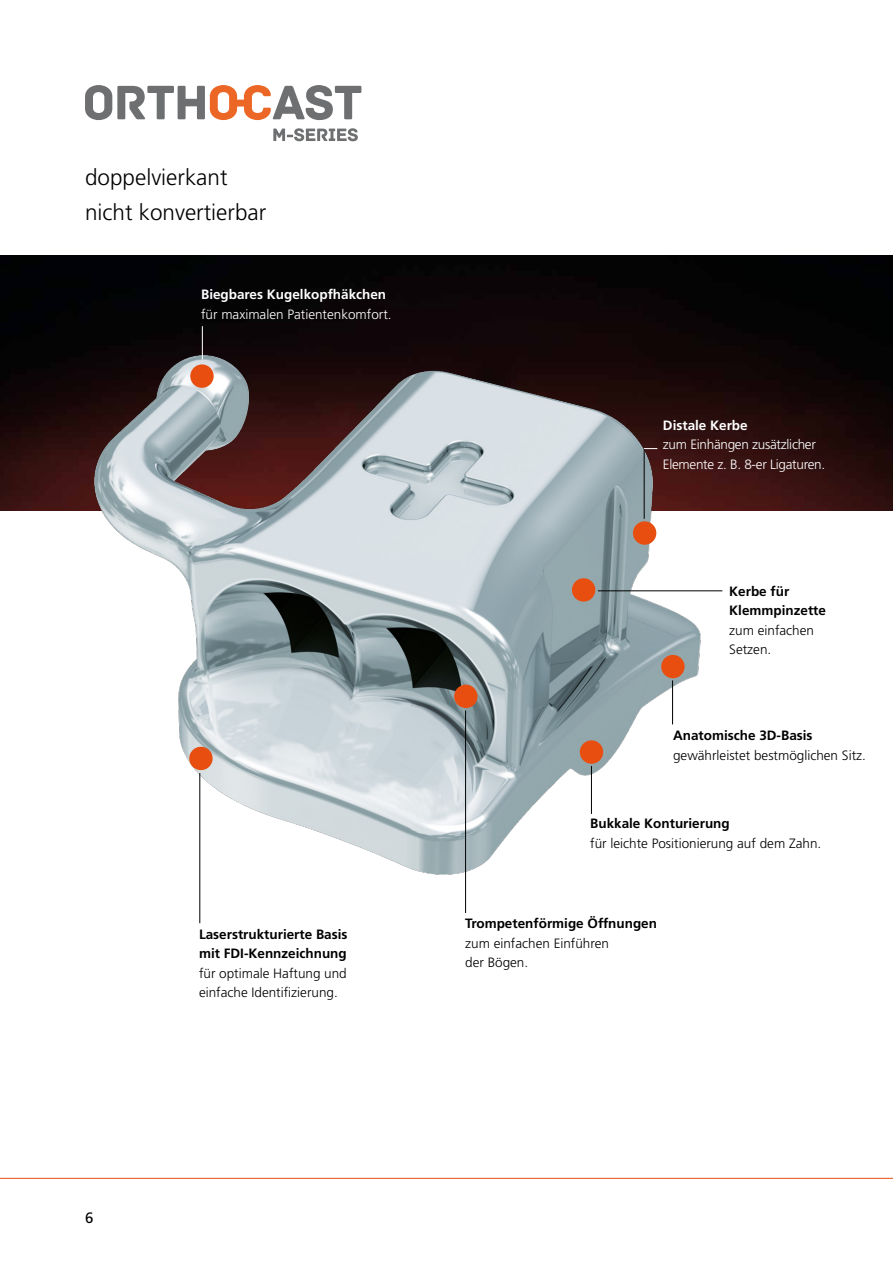
<style>
.page{position:relative;width:893px;height:1263px;background:#fff}
.page>*{position:absolute;margin:0;border:0;box-sizing:border-box;transform-origin:0 0}
.t1{font:300 22.5px/35.5px "Frutiger LT Std";color:#000}
.t2{font:15px "Frutiger LT Std";color:#000}
.t3{font:300 13.5px/19.5px "Frutiger LT Std";color:#000}
.t4{font:700 13.5px/19.5px "Frutiger LT Std";color:#000}
.t5{font:300 13.5px/19.5px "Frutiger LT Std";letter-spacing:-.02em;color:#fff}
.t6{font:700 13.5px "Frutiger LT Std";color:#fff}
.t7{font:300 13.5px "Frutiger LT Std";color:#fff}
</style>
<div class="page">
<img style="left:0;top:255px;width:893px;height:255px">
<img style="left:95px;top:355px;width:606px;height:519px">
<hr style="left:199px;top:773px;width:1px;height:150px;background:#000">
<hr style="left:672px;top:680px;width:1px;height:44px;background:#000">
<hr style="left:202px;top:326px;width:1px;height:33px;background:#fff">
<hr style="left:465px;top:711px;width:1px;height:202px;background:#000">
<hr style="left:598px;top:590px;width:124px;height:1px;background:#000">
<hr style="left:591px;top:766px;width:1px;height:48px;background:#000">
<div style="left:580px;top:740px;width:23px;height:24px;background:#e84e10;border-radius:50%"></div>
<div style="left:190px;top:364px;width:24px;height:24px;background:#e84e10;border-radius:50%"></div>
<div style="left:189px;top:747px;width:24px;height:23px;background:#e84e10;border-radius:50%"></div>
<div style="left:454px;top:685px;width:23px;height:23px;background:#e84e10;border-radius:50%"></div>
<div style="left:661px;top:655px;width:24px;height:23px;background:#e84e10;border-radius:50%"></div>
<div style="left:572px;top:578px;width:23px;height:24px;background:#e84e10;border-radius:50%"></div>
<hr style="left:644px;top:448px;width:1px;height:71px;background:#000">
<svg style="left:644px;top:448px;width:13px;height:1px"></svg>
<div style="left:633px;top:521px;width:23px;height:24px;background:#e84e10;border-radius:50%"></div>
<svg style="left:85px;top:85px;width:276px;height:35px"></svg>
<svg style="left:273px;top:128px;width:85px;height:13px"></svg>
<hr style="left:0;top:1178px;width:893px;height:1px;background:#e84e10">
<h1 class="t1" style="left:85px;top:160px;width:183px">doppelvierkant nicht konvertierbar</h1>
<p class="t6" style="left:201px;top:286px;width:187px">Biegbares Kugelkopfhäkchen</p>
<p class="t7" style="left:201px;top:306px;width:192px">für maximalen Patientenkomfort.</p>
<p class="t4" style="left:199px;top:924px;width:150px">Laserstrukturierte Basis mit FDI-Kennzeichnung</p>
<p class="t3" style="left:199px;top:964px;width:149px">für optimale Haftung und einfache Identifizierung.</p>
<p class="t6" style="left:663px;top:417px;width:86px">Distale Kerbe</p>
<p class="t5" style="left:663px;top:435px;width:164px">zum Einhängen zusätzlicher<br>Elemente z. B. 8-er Ligaturen.</p>
<p class="t4" style="left:729px;top:582px;width:98px">Kerbe für<br>Klemmpinzette</p>
<p class="t3" style="left:729px;top:621px;width:86px">zum einfachen<br>Setzen.</p>
<p class="t4" style="left:673px;top:726px;width:141px">Anatomische 3D-Basis</p>
<p class="t3" style="left:673px;top:745px;width:194px">gewährleistet bestmöglichen Sitz.</p>
<p class="t4" style="left:590px;top:814px;width:141px">Bukkale Konturierung</p>
<p class="t3" style="left:590px;top:833px;width:233px">für leichte Positionierung auf dem Zahn.</p>
<p class="t4" style="left:465px;top:914px;width:193px">Trompetenförmige Öffnungen</p>
<p class="t3" style="left:465px;top:933px;width:145px">zum einfachen Einführen der Bögen.</p>
<p class="t2" style="left:85px;top:1209px;width:10px">6</p>
</div>
